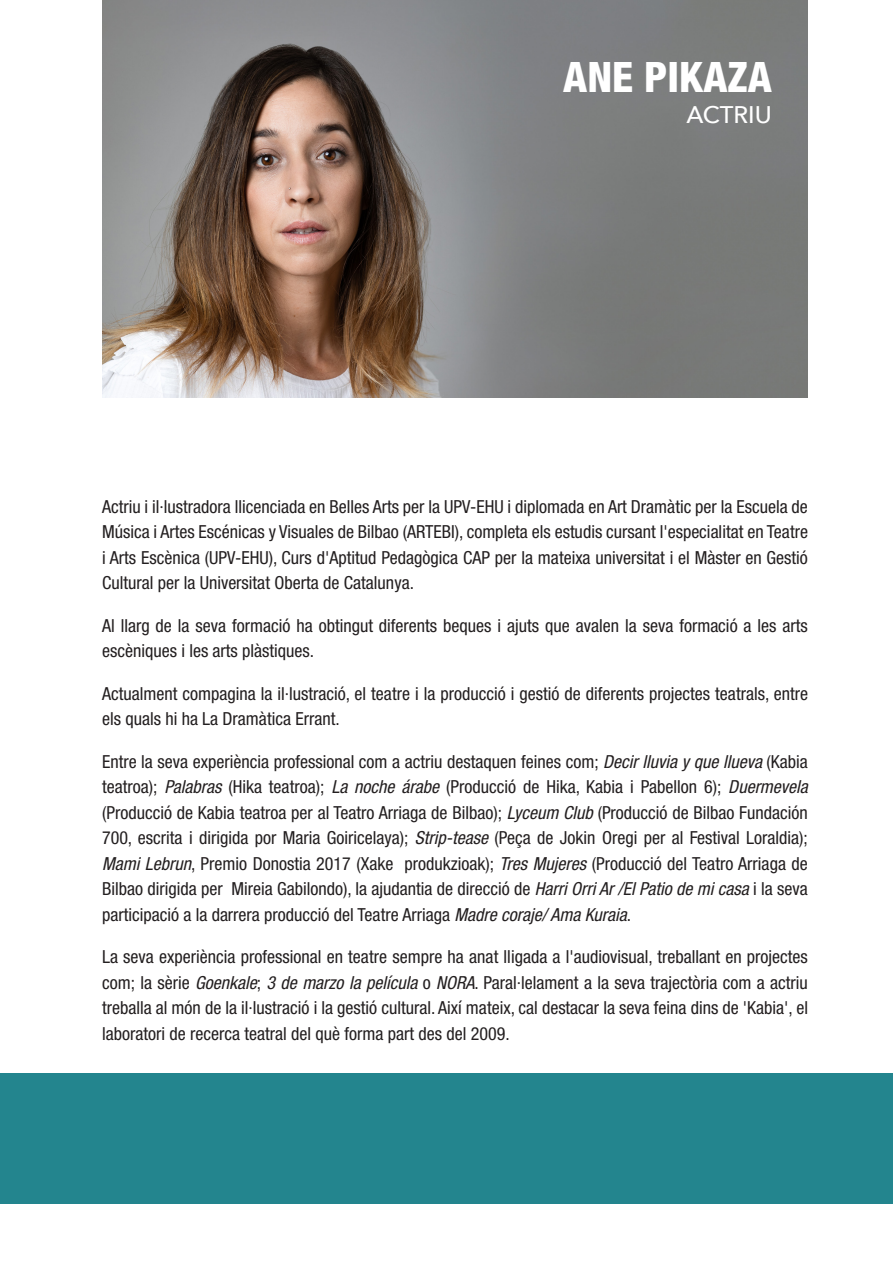
<style>
.page{position:relative;width:893px;height:1263px;background:#fff}
.page>*{position:absolute;margin:0;border:0;box-sizing:border-box;transform-origin:0 0}
.NOM_CV{font:800 condensed 42px "Helvetica Neue LT Std";color:#fff}
.CV{font:500 24px "Avenir Next";color:#fff}
.text_cv{font:condensed 18px/25.5px "Helvetica Neue LT Std";color:#231f20;text-align:justify}
.s1{font-style:italic}
</style>
<div class="page">
<div style="left:0;top:1073px;width:893px;height:130px;background:#23858e"></div>
<img style="left:102px;top:0;width:706px;height:398px">
<p class="NOM_CV" style="left:563px;top:51px;width:210px">ANE PIKAZA</p>
<p class="CV" style="left:686px;top:94px;width:87px">ACTRIU</p>
<p class="text_cv" style="left:102px;top:493px;width:707px">Actriu i il·lustradora llicenciada en Belles Arts per la UPV-EHU i diplomada en Art Dramàtic per la Escuela de Música i Artes Escénicas y Visuales de Bilbao (ARTEBI), completa els estudis cursant l'especialitat en Teatre i Arts Escènica (UPV-EHU), Curs d'Aptitud Pedagògica CAP per la mateixa universitat i el Màster en Gestió Cultural per la Universitat Oberta de Catalunya.</p>
<p class="text_cv" style="left:102px;top:612px;width:707px">Al llarg de la seva formació ha obtingut diferents beques i ajuts que avalen la seva formació a les arts escèniques i les arts plàstiques.</p>
<p class="text_cv" style="left:102px;top:680px;width:707px">Actualment compagina la il·lustració, el teatre i la producció i gestió de diferents projectes teatrals, entre els quals hi ha La Dramàtica Errant.</p>
<p class="text_cv" style="left:102px;top:748px;width:707px">Entre la seva experiència professional com a actriu destaquen feines com; <span class="s1">Decir lluvia y que llueva</span> (Kabia teatroa); <span class="s1">Palabras</span> (Hika teatroa); <span class="s1">La noche árabe</span> (Producció de Hika, Kabia i Pabellon 6); <span class="s1">Duermevela </span>(Producció de Kabia teatroa per al Teatro Arriaga de Bilbao); <span class="s1">Lyceum Club</span> (Producció de Bilbao Fundación 700, escrita i dirigida por Maria Goiricelaya); <span class="s1">Strip-tease</span> (Peça de Jokin Oregi per al Festival Loraldia); <span class="s1">Mami Lebrun</span>, Premio Donostia 2017 (Xake produkzioak); <span class="s1">Tres Mujeres</span> (Producció del Teatro Arriaga de Bilbao dirigida per Mireia Gabilondo), la ajudantia de direcció de <span class="s1">Harri Orri Ar /El Patio de mi casa</span> i la seva participació a la darrera producció del Teatre Arriaga <span class="s1">Madre coraje/ Ama Kuraia</span>.</p>
<p class="text_cv" style="left:102px;top:944px;width:707px">La seva experiència professional en teatre sempre ha anat lligada a l'audiovisual, treballant en projectes com; la sèrie <span class="s1">Goenkale</span>; <span class="s1">3 de marzo la película</span> o <span class="s1">NORA</span>. Paral·lelament a la seva trajectòria com a actriu treballa al món de la il·lustració i la gestió cultural. Així mateix, cal destacar la seva feina dins de 'Kabia', el laboratori de recerca teatral del què forma part des del 2009.</p>
</div>
